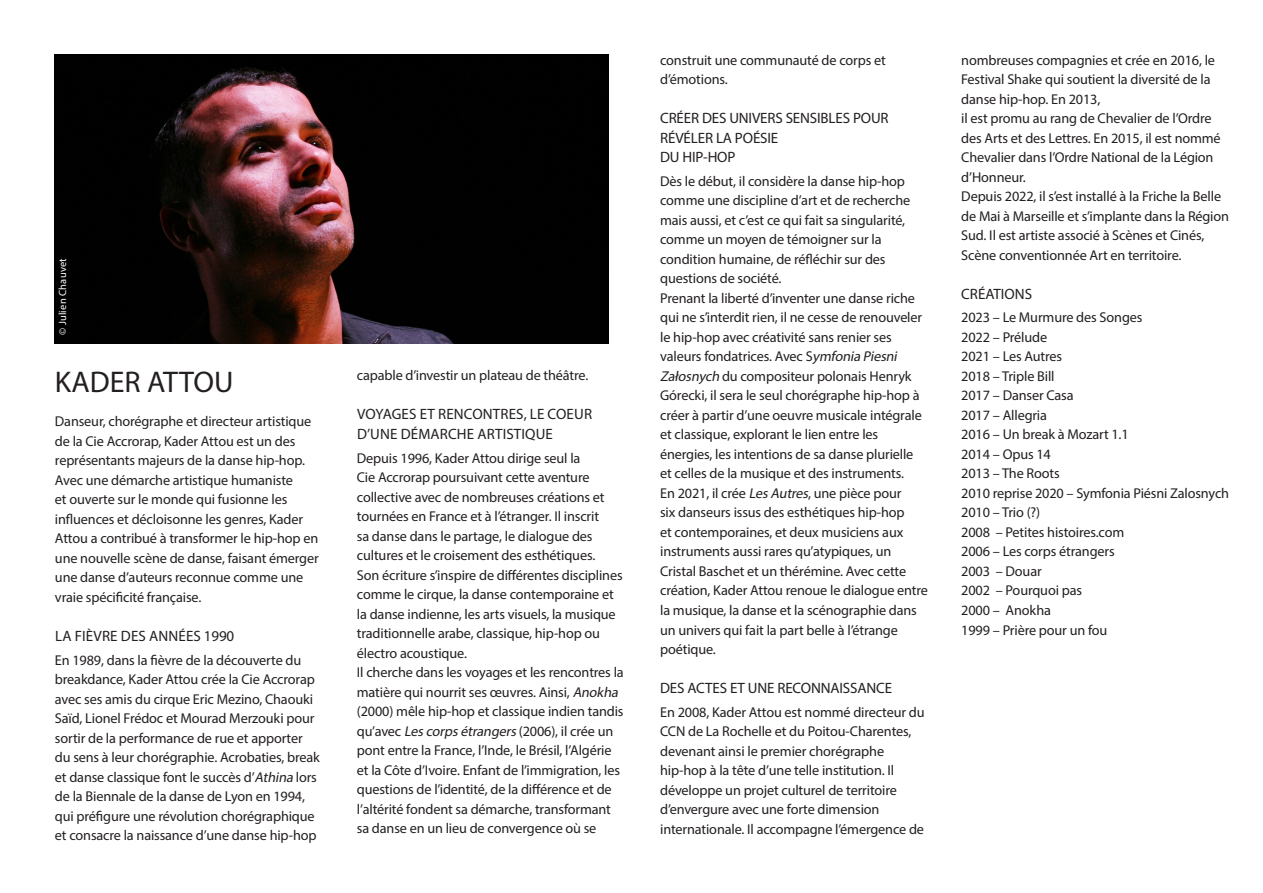
<style>
.page{position:relative;width:1263px;height:893px;background:#fff}
.page>*{position:absolute;margin:0;border:0;box-sizing:border-box;transform-origin:0 0}
.texteGrantham_9_5{font:30px "Myriad Pro";color:#231f20}
.Intertitre{font:15px/19.5px "Myriad Pro";letter-spacing:-.01em;color:#231f20}
.Intertitre-2{font:15px/19.5px "Myriad Pro";letter-spacing:.01em;color:#231f20}
.texteGrantham_9_5-2{font:14.25px/19.5px "Myriad Pro";letter-spacing:-.01em;color:#231f20}
.t1{font:10.5px "Myriad Pro";letter-spacing:.02em;color:#fff}
.s1{font-style:italic}
</style>
<div class="page">
<img style="left:54px;top:54px;width:555px;height:289px">
<p class="t1" style="left:56px;top:335px;width:78px;rotate:-90deg">© Julien Chauvet</p>
<p class="texteGrantham_9_5" style="left:55px;top:364px;width:180px">KADER ATTOU</p>
<p class="texteGrantham_9_5-2" style="left:55px;top:412px;width:265px">Danseur, chorégraphe et directeur artistique de la Cie Accrorap, Kader Attou est un des représentants majeurs de la danse hip-hop.<br>Avec une démarche artistique humaniste<br>et ouverte sur le monde qui fusionne les influences et décloisonne les genres, Kader Attou a contribué à transformer le hip-hop en une nouvelle scène de danse, faisant émerger une danse d’auteurs reconnue comme une vraie spécificité française.</p>
<p class="Intertitre-2" style="left:55px;top:626px;width:181px">LA FIÈVRE DES ANNÉES 1990</p>
<p class="texteGrantham_9_5-2" style="left:55px;top:650px;width:266px">En 1989, dans la fièvre de la découverte du breakdance, Kader Attou crée la Cie Accrorap avec ses amis du cirque Eric Mezino, Chaouki Saïd, Lionel Frédoc et Mourad Merzouki pour sortir de la performance de rue et apporter du sens à leur chorégraphie. Acrobaties, break et danse classique font le succès d’<span class="s1">Athina</span> lors de la Biennale de la danse de Lyon en 1994, qui préfigure une révolution chorégraphique et consacre la naissance d’une danse hip-hop</p>
<p class="texteGrantham_9_5-2" style="left:357px;top:366px;width:233px">capable d’investir un plateau de théâtre.</p>
<p class="Intertitre-2" style="left:357px;top:404px;width:237px">VOYAGES ET RENCONTRES, LE COEUR<br>D’UNE DÉMARCHE ARTISTIQUE</p>
<p class="texteGrantham_9_5-2" style="left:357px;top:448px;width:249px">Depuis 1996, Kader Attou dirige seul la<br>Cie Accrorap poursuivant cette aventure collective avec de nombreuses créations et tournées en France et à l’étranger. Il inscrit sa danse dans le partage, le dialogue des cultures et le croisement des esthétiques.</p>
<p class="texteGrantham_9_5-2" style="left:357px;top:565px;width:268px">Son écriture s’inspire de différentes disciplines comme le cirque, la danse contemporaine et la danse indienne, les arts visuels, la musique traditionnelle arabe, classique, hip-hop ou électro acoustique.<br>Il cherche dans les voyages et les rencontres la matière qui nourrit ses œuvres. Ainsi, <span class="s1">Anokha </span>(2000) mêle hip-hop et classique indien tandis qu’avec <span class="s1">Lescorpsétrangers</span>(2006), il crée un pont entre la France, l’Inde, le Brésil, l’Algérie et la Côte d’Ivoire. Enfant de l’immigration, les questions de l’identité, de la différence et de l’altérité fondent sa démarche, transformant sa danse en un lieu de convergence où se</p>
<p class="texteGrantham_9_5-2" style="left:660px;top:50px;width:227px">construit une communauté de corps et d’émotions.</p>
<p class="Intertitre" style="left:660px;top:108px;width:230px">CRÉER DES UNIVERS SENSIBLES POUR<br>RÉVÉLER LA POÉSIE<br>DU HIP-HOP</p>
<p class="texteGrantham_9_5-2" style="left:660px;top:171px;width:252px">Dès le début, il considère la danse hip-hop comme une discipline d’art et de recherche mais aussi, et c’est ce qui fait sa singularité, comme un moyen de témoigner sur la condition humaine, de réfléchir sur des questions de société.</p>
<p class="texteGrantham_9_5-2" style="left:660px;top:288px;width:269px">Prenant la liberté d’inventer une danse riche qui ne s’interdit rien, il ne cesse de renouveler le hip-hop avec créativité sans renier ses valeurs fondatrices. Avec S<span class="s1">ymfonia Piesni Załosnych</span> du compositeur polonais Henryk Górecki, il sera le seul chorégraphe hip-hop à créer à partir d’une oeuvre musicale intégrale et classique, explorant le lien entre les énergies, les intentions de sa danse plurielle et celles de la musique et des instruments.<br>En 2021, il crée <span class="s1">LesAutres</span>, une pièce pour<br>six danseurs issus des esthétiques hip-hop<br>et contemporaines, et deux musiciens aux instruments aussi rares qu’atypiques, un Cristal Baschet et un thérémine. Avec cette création, Kader Attou renoue le dialogue entre la musique, la danse et la scénographie dans un univers qui fait la part belle à l’étrange poétique.</p>
<p class="Intertitre" style="left:660px;top:678px;width:233px">DES ACTES ET UNE RECONNAISSANCE</p>
<p class="texteGrantham_9_5-2" style="left:660px;top:702px;width:266px">En 2008, Kader Attou est nommé directeur du CCN de La Rochelle et du Poitou-Charentes, devenant ainsi le premier chorégraphe hip-hop à la tête d’une telle institution. Il développe un projet culturel de territoire d’envergure avec une forte dimension internationale. Il accompagne l’émergence de</p>
<p class="texteGrantham_9_5-2" style="left:961px;top:50px;width:261px">nombreuses compagnies et crée en 2016, le Festival Shake qui soutient la diversité de la danse hip-hop. En 2013,<br>il est promu au rang de Chevalier de l’Ordre des Arts et des Lettres. En 2015, il est nommé Chevalier dans l’Ordre National de la Légion d’Honneur.</p>
<p class="texteGrantham_9_5-2" style="left:961px;top:186px;width:269px">Depuis 2022, il s’est installé à la Friche la Belle de Mai à Marseille et s’implante dans la Région Sud. Il est artiste associé à Scènes et Cinés, Scène conventionnée Art en territoire.</p>
<p class="Intertitre" style="left:961px;top:284px;width:72px">CRÉATIONS</p>
<p class="texteGrantham_9_5-2" style="left:961px;top:308px;width:183px">2023 – Le Murmure des Songes</p>
<p class="texteGrantham_9_5-2" style="left:961px;top:327px;width:87px">2022 – Prélude</p>
<p class="texteGrantham_9_5-2" style="left:961px;top:347px;width:102px">2021 – Les Autres</p>
<p class="texteGrantham_9_5-2" style="left:961px;top:366px;width:95px">2018 – Triple Bill</p>
<p class="texteGrantham_9_5-2" style="left:961px;top:386px;width:114px">2017 – Danser Casa</p>
<p class="texteGrantham_9_5-2" style="left:961px;top:405px;width:87px">2017 – Allegria</p>
<p class="texteGrantham_9_5-2" style="left:961px;top:425px;width:169px">2016 – Un break à Mozart 1.1</p>
<p class="texteGrantham_9_5-2" style="left:961px;top:444px;width:91px">2014 – Opus 14</p>
<p class="texteGrantham_9_5-2" style="left:961px;top:464px;width:100px">2013 – The Roots</p>
<p class="texteGrantham_9_5-2" style="left:961px;top:483px;width:269px">2010 reprise 2020 – Symfonia Piésni Zalosnych</p>
<p class="texteGrantham_9_5-2" style="left:961px;top:503px;width:81px">2010 – Trio (?)</p>
<p class="texteGrantham_9_5-2" style="left:961px;top:522px;width:165px">2008 – Petites histoires.com</p>
<p class="texteGrantham_9_5-2" style="left:961px;top:542px;width:155px">2006 – Les corps étrangers</p>
<p class="texteGrantham_9_5-2" style="left:961px;top:561px;width:82px">2003 – Douar</p>
<p class="texteGrantham_9_5-2" style="left:961px;top:581px;width:122px">2002 – Pourquoi pas</p>
<p class="texteGrantham_9_5-2" style="left:961px;top:600px;width:91px">2000 – Anokha</p>
<p class="texteGrantham_9_5-2" style="left:961px;top:620px;width:148px">1999 – Prière pour un fou</p>
</div>
